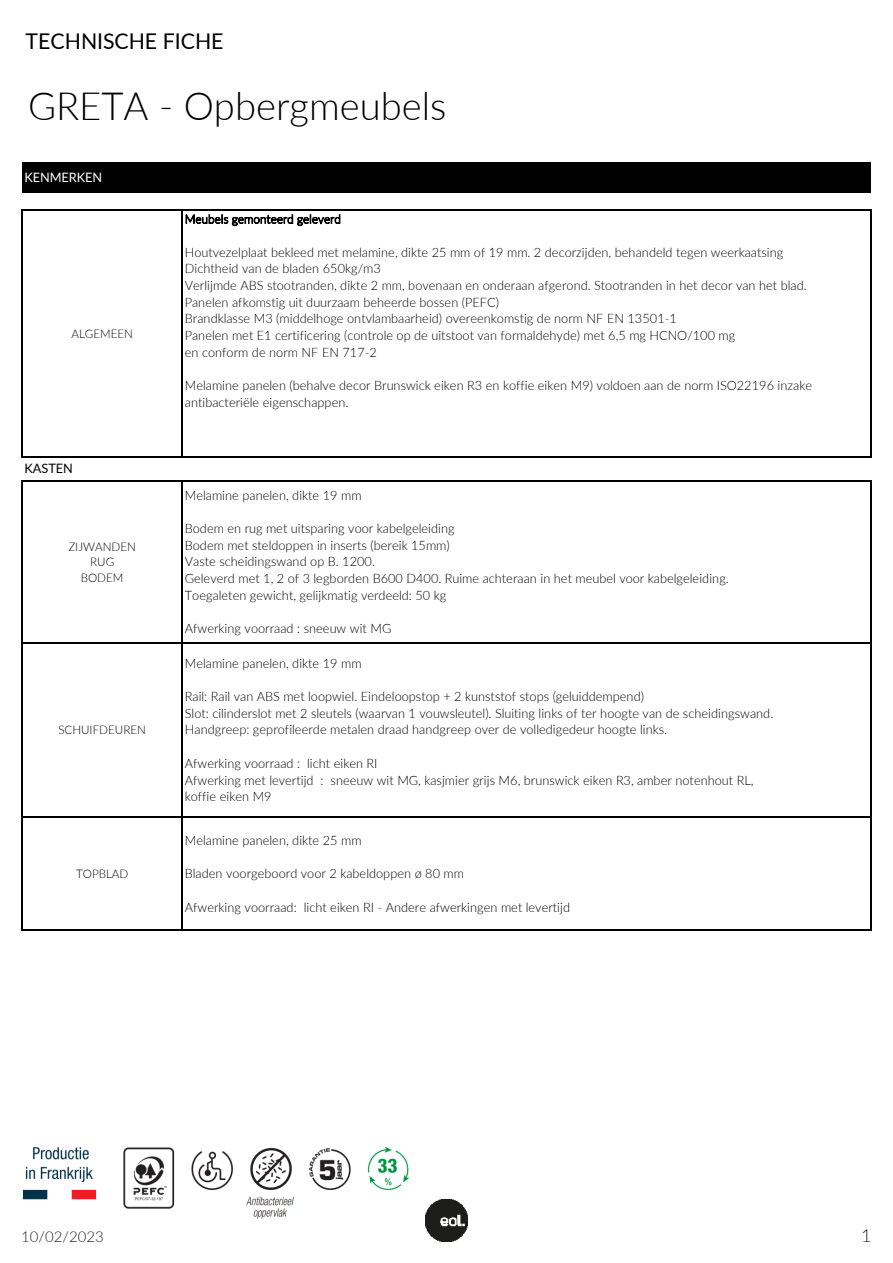
<style>
.page{position:relative;width:893px;height:1263px;background:#fff}
.page>*{position:absolute;margin:0;border:0;box-sizing:border-box;transform-origin:0 0}
.t1{font:300 38.85px "Lato";color:#000}
.t2{font:21.6px "Lato";color:#000}
.t3{font:300 18px "Lato";color:#231f20}
.t4{font:300 15px "Lato";color:#231f20}
.t5{font:300 12.9px/16.6px "Lato";letter-spacing:.005em;color:#000}
.t6{font:12.9px "Lato";letter-spacing:-.005em;color:#fff}
.t7{font:12.9px "Lato";letter-spacing:-.005em;color:#000}
.t8{font:300 11.85px/15.5px "Lato";letter-spacing:.005em;color:#000;text-align:center}
</style>
<div class="page">
<img style="left:425px;top:1199px;width:43px;height:43px">
<div style="left:23px;top:162px;width:848px;height:31px;background:#000"></div>
<hr style="left:21px;top:457px;width:161px;height:1px;background:#000">
<hr style="left:21px;top:209px;width:1px;height:248px;background:#000">
<hr style="left:182px;top:210px;width:1px;height:247px;background:#000">
<hr style="left:871px;top:210px;width:1px;height:248px;background:#000">
<hr style="left:21px;top:929px;width:161px;height:2px;background:#000">
<hr style="left:21px;top:480px;width:1px;height:449px;background:#000">
<hr style="left:182px;top:481px;width:1px;height:448px;background:#000">
<hr style="left:871px;top:481px;width:1px;height:450px;background:#000">
<hr style="left:22px;top:209px;width:850px;height:1px;background:#000">
<hr style="left:182px;top:457px;width:690px;height:1px;background:#000">
<hr style="left:22px;top:480px;width:850px;height:1px;background:#000">
<hr style="left:22px;top:642px;width:850px;height:1px;background:#000">
<hr style="left:22px;top:816px;width:850px;height:2px;background:#000">
<hr style="left:182px;top:929px;width:690px;height:2px;background:#000">
<img style="left:22px;top:1146px;width:388px;height:73px">
<p class="t2" style="left:26px;top:26px;width:199px">TECHNISCHE FICHE</p>
<p class="t1" style="left:28px;top:79px;width:420px">GRETA - Opbergmeubels</p>
<p class="t6" style="left:25px;top:168px;width:79px">KENMERKEN</p>
<p class="t8" style="left:71px;top:326px;width:63px">ALGEMEEN</p>
<p class="t7" style="left:25px;top:459px;width:50px">KASTEN</p>
<p class="t8" style="left:68px;top:539px;width:69px">ZIJWANDEN<br>RUG<br>BODEM</p>
<p class="t8" style="left:58px;top:722px;width:89px">SCHUIFDEUREN</p>
<p class="t8" style="left:76px;top:866px;width:54px">TOPBLAD</p>
<p class="t8" style="left:185px;top:211px;width:157px">Meubels gemonteerd geleverd</p>
<p class="t5" style="left:185px;top:243px;width:623px">Houtvezelplaat bekleed met melamine, dikte 25 mm of 19 mm. 2 decorzijden, behandeld tegen weerkaatsing Dichtheid van de bladen 650kg/m3<br>Verlijmde ABS stootranden, dikte 2 mm, bovenaan en onderaan afgerond. Stootranden in het decor van het blad.<br>Panelen afkomstig uit duurzaam beheerde bossen (PEFC)<br>Brandklasse M3 (middelhoge ontvlambaarheid) overeenkomstig de norm NF EN 13501-1<br>Panelen met E1 certificering (controle op de uitstoot van formaldehyde) met 6,5 mg HCNO/100 mg<br>en conform de norm NF EN 717-2</p>
<p class="t5" style="left:185px;top:377px;width:629px">Melamine panelen (behalve decor Brunswick eiken R3 en koffie eiken M9) voldoen aan de norm ISO22196 inzake antibacteriële eigenschappen.</p>
<p class="t5" style="left:185px;top:486px;width:178px">Melamine panelen, dikte 19 mm</p>
<p class="t5" style="left:185px;top:520px;width:545px">Bodem en rug met uitsparing voor kabelgeleiding<br>Bodem met steldoppen in inserts (bereik 15mm)<br>Vaste scheidingswand op B. 1200.<br>Geleverd met 1, 2 of 3 legborden B600 D400. Ruime achteraan in het meubel voor kabelgeleiding.<br>Toegaleten gewicht, gelijkmatig verdeeld: 50 kg</p>
<p class="t5" style="left:185px;top:620px;width:208px">Afwerking voorraad : sneeuw wit MG</p>
<p class="t5" style="left:185px;top:654px;width:178px">Melamine panelen, dikte 19 mm</p>
<p class="t5" style="left:185px;top:688px;width:590px">Rail: Rail van ABS met loopwiel. Eindeloopstop + 2 kunststof stops (geluiddempend)<br>Slot: cilinderslot met 2 sleutels (waarvan 1 vouwsleutel). Sluiting links of ter hoogte van de scheidingswand.<br>Handgreep: geprofileerde metalen draad handgreep over de volledigedeur hoogte links.</p>
<p class="t5" style="left:185px;top:754px;width:570px">Afwerking voorraad : licht eiken RI<br>Afwerking met levertijd : sneeuw wit MG, kasjmier grijs M6, brunswick eiken R3, amber notenhout RL, koffie eiken M9</p>
<p class="t5" style="left:185px;top:831px;width:178px">Melamine panelen, dikte 25 mm</p>
<p class="t5" style="left:185px;top:865px;width:281px">Bladen voorgeboord voor 2 kabeldoppen ø 80 mm</p>
<p class="t5" style="left:185px;top:898px;width:387px">Afwerking voorraad: licht eiken RI - Andere afwerkingen met levertijd</p>
<p class="t4" style="left:21px;top:1226px;width:84px">10/02/2023</p>
<h3 class="t3" style="left:861px;top:1223px;width:12px">1</h3>
</div>
